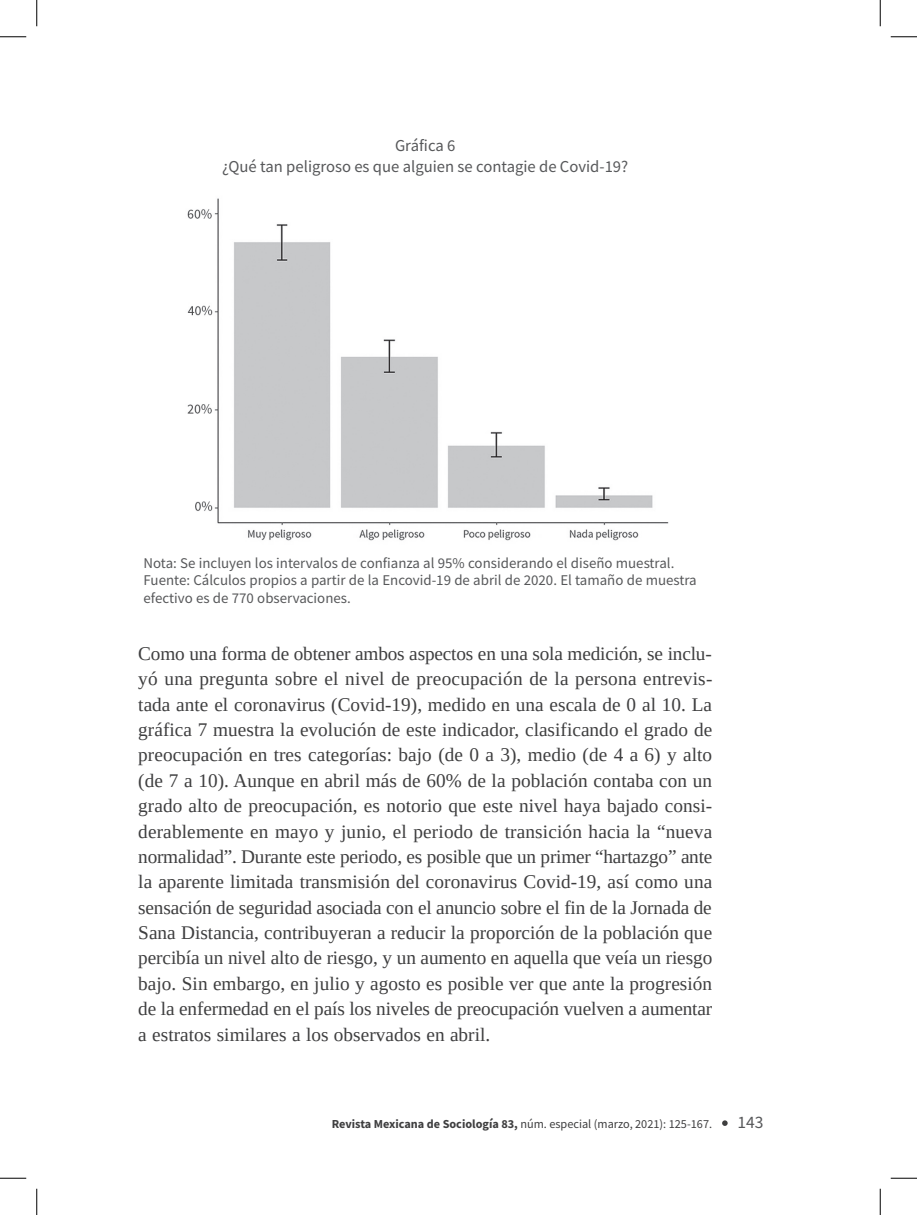
<style>
.page{position:relative;width:917px;height:1215px;background:#fff}
.page>*{position:absolute;margin:0;border:0;box-sizing:border-box;transform-origin:0 0}
.t1{font:19.25px/25.4px "Liberation Serif";color:#3e3e3f;text-align:justify}
.t2{font:17.5px "Source Sans Pro";color:#57585a}
.t3{font:16.62px/21px "Source Sans Pro";color:#57585a;text-align:center}
.t4{font:14.88px/17.5px "Source Sans Pro";color:#57585a}
.t5{font:12.25px "Source Sans Pro";color:#3e3e3f}
.s1{font-weight:700}
</style>
<div class="page">
<svg style="left:722px;top:1120px;width:6px;height:5px"></svg>
<img style="left:187px;top:198px;width:482px;height:343px">
<svg style="left:0;top:36px;width:26px;height:1px"></svg>
<svg style="left:891px;top:36px;width:26px;height:1px"></svg>
<svg style="left:0;top:1177px;width:26px;height:1px"></svg>
<svg style="left:891px;top:1177px;width:26px;height:1px"></svg>
<svg style="left:36px;top:0;width:1px;height:26px"></svg>
<svg style="left:36px;top:1188px;width:1px;height:26px"></svg>
<svg style="left:880px;top:0;width:1px;height:26px"></svg>
<svg style="left:880px;top:1188px;width:1px;height:26px"></svg>
<p class="t3" style="left:222px;top:135px;width:407px">Gráfica 6<br>¿Qué tan peligroso es que alguien se contagie de Covid-19?</p>
<p class="t4" style="left:144px;top:554px;width:555px">Nota: Se incluyen los intervalos de confianza al 95% considerando el diseño muestral.<br>Fuente: Cálculos propios a partir de la Encovid-19 de abril de 2020. El tamaño de muestra efectivo es de 770 observaciones.</p>
<p class="t1" style="left:138px;top:640px;width:576px">Como una forma de obtener ambos aspectos en una sola medición, se inclu&shy;yó una pregunta sobre el nivel de preocupación de la persona entrevis&shy;tada ante el coronavirus (Covid-19), medido en una escala de 0 al 10. La gráfica 7 muestra la evolución de este indicador, clasificando el grado de preocupación en tres categorías: bajo (de 0 a 3), medio (de 4 a 6) y alto (de 7 a 10). Aunque en abril más de 60% de la población contaba con un grado alto de preocupación, es notorio que este nivel haya bajado consi&shy;derablemente en mayo y junio, el periodo de transición hacia la “nueva normalidad”. Durante este periodo, es posible que un primer “hartazgo” ante la aparente limitada transmisión del coronavirus Covid-19, así como una sensación de seguridad asociada con el anuncio sobre el fin de la Jornada de Sana Distancia, contribuyeran a reducir la proporción de la población que percibía un nivel alto de riesgo, y un aumento en aquella que veía un riesgo bajo. Sin embargo, en julio y agosto es posible ver que ante la progresión de la enfermedad en el país los niveles de preocupación vuelven a aumentar a estratos similares a los observados en abril.</p>
<p class="t5" style="left:332px;top:1116px;width:382px"><span class="s1">Revista Mexicana de Sociología 83,</span> núm. especial (marzo, 2021): 125-167.</p>
<p class="t2" style="left:737px;top:1111px;width:28px">143</p>
</div>
